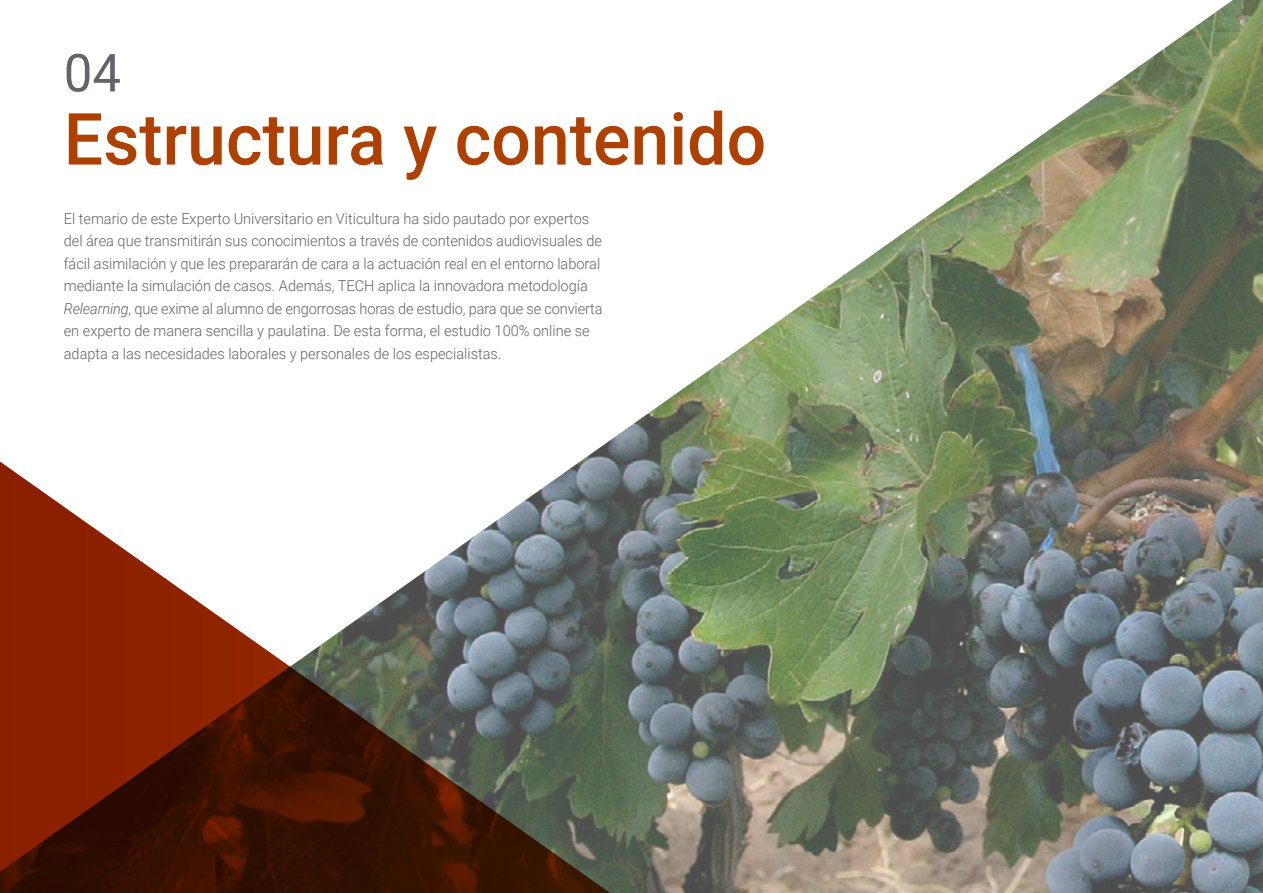
<style>
.page{position:relative;width:1263px;height:893px;background:#fff}
.page>*{position:absolute;margin:0;border:0;box-sizing:border-box;transform-origin:0 0}
.t1{font:500 72px "Roboto";color:#ae4000}
.t2{font:52.5px "Roboto";color:#61646a}
.t3{font:300 15px/22.5px "Roboto";color:#61646a}
.s1{font-style:italic}
</style>
<div class="page">
<img style="left:602px;top:0;width:661px;height:893px">
<svg style="left:0;top:446px;width:640px;height:447px"></svg>
<h2 class="t2" style="left:64px;top:36px;width:59px">04</h2>
<h1 class="t1" style="left:64px;top:89px;width:704px">Estructura y contenido</h1>
<p class="t3" style="left:64px;top:207px;width:540px">El temario de este Experto Universitario en Viticultura ha sido pautado por expertos del área que transmitirán sus conocimientos a través de contenidos audiovisuales de fácil asimilación y que les prepararán de cara a la actuación real en el entorno laboral mediante la simulación de casos. Además, TECH aplica la innovadora metodología <span class="s1">Relearning</span>, que exime al alumno de engorrosas horas de estudio, para que se convierta en experto de manera sencilla y paulatina. De esta forma, el estudio 100% online se adapta a las necesidades laborales y personales de los especialistas.</p>
</div>
